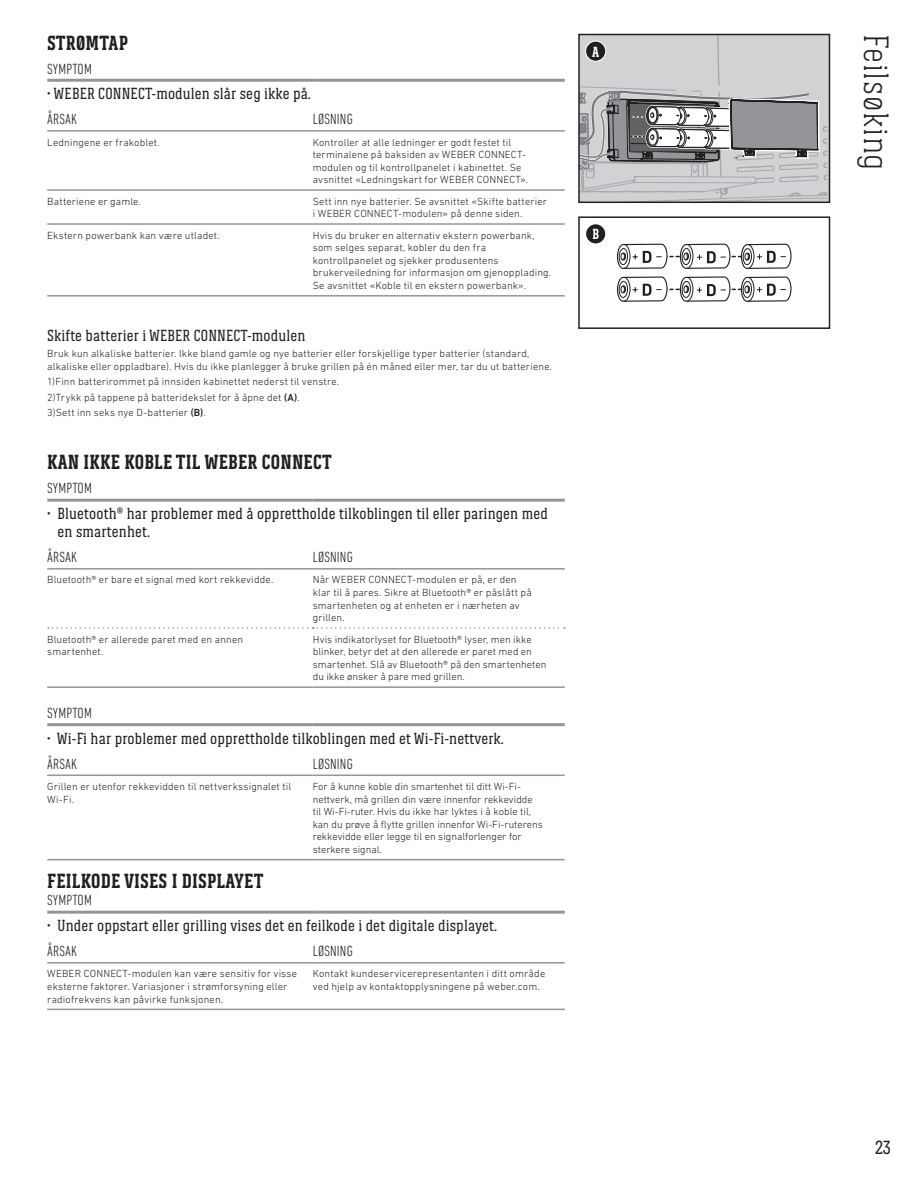
<style>
.page{position:relative;width:918px;height:1188px;background:#fff}
.page>*{position:absolute;margin:0;border:0;box-sizing:border-box;transform-origin:0 0}
.t1{font:300 36px "Weber Serif";letter-spacing:.02em;color:#231f20}
.t2{font:700 21px "Weber Serif";letter-spacing:.01em;color:#231f20}
.t3{font:19.5px "Weber Serif";color:#231f20}
.t4{font:16.5px/18px "Weber Serif";letter-spacing:.01em;color:#231f20}
.t5{font:300 condensed 15px "DIN Next LT Pro";letter-spacing:.01em;color:#231f20}
.t6{font:700 15px "Weber Serif";color:#fff}
.t7{font:300 10.5px/12.6px "DIN Next LT Pro";letter-spacing:.015em;color:#231f20}
.s1{font-weight:500}
</style>
<div class="page">
<hr style="left:47px;top:130px;width:266px;height:2px;background:#939598">
<hr style="left:313px;top:130px;width:252px;height:2px;background:#939598">
<hr style="left:47px;top:189px;width:266px;height:2px;background:#939598">
<hr style="left:313px;top:189px;width:252px;height:2px;background:#939598">
<hr style="left:47px;top:223px;width:266px;height:2px;background:#939598">
<hr style="left:313px;top:223px;width:252px;height:2px;background:#939598">
<hr style="left:47px;top:295px;width:266px;height:2px;background:#939598">
<hr style="left:313px;top:295px;width:252px;height:2px;background:#939598">
<hr style="left:47px;top:79px;width:266px;height:3px;background:#939598">
<hr style="left:313px;top:79px;width:252px;height:3px;background:#939598">
<hr style="left:47px;top:686px;width:266px;height:2px;background:#939598">
<hr style="left:313px;top:686px;width:252px;height:2px;background:#939598">
<svg style="left:48px;top:627px;width:517px;height:2px"></svg>
<hr style="left:47px;top:568px;width:266px;height:2px;background:#939598">
<hr style="left:313px;top:568px;width:252px;height:2px;background:#939598">
<hr style="left:47px;top:499px;width:266px;height:3px;background:#939598">
<hr style="left:313px;top:499px;width:252px;height:3px;background:#939598">
<hr style="left:47px;top:775px;width:266px;height:1px;background:#939598">
<hr style="left:313px;top:775px;width:252px;height:1px;background:#939598">
<hr style="left:47px;top:723px;width:266px;height:3px;background:#939598">
<hr style="left:313px;top:723px;width:252px;height:3px;background:#939598">
<hr style="left:47px;top:859px;width:266px;height:1px;background:#939598">
<hr style="left:313px;top:859px;width:252px;height:1px;background:#939598">
<hr style="left:47px;top:1009px;width:266px;height:1px;background:#939598">
<hr style="left:313px;top:1009px;width:252px;height:1px;background:#939598">
<hr style="left:47px;top:962px;width:266px;height:2px;background:#939598">
<hr style="left:313px;top:962px;width:252px;height:2px;background:#939598">
<hr style="left:47px;top:911px;width:266px;height:3px;background:#939598">
<hr style="left:313px;top:911px;width:252px;height:3px;background:#939598">
<svg style="left:617px;top:276px;width:174px;height:26px"></svg>
<svg style="left:617px;top:244px;width:174px;height:25px"></svg>
<div style="left:578px;top:216px;width:252px;height:113px;border:2px solid #231f20"></div>
<div style="left:586px;top:224px;width:20px;height:20px;background:#231f20;border-radius:50%"></div>
<svg style="left:593px;top:229px;width:6px;height:10px"></svg>
<div style="left:585px;top:223px;width:21px;height:22px;border:1px solid #fff;border-radius:50%"></div>
<svg style="left:581px;top:37px;width:246px;height:163px;background:#b8b9bb"></svg>
<div style="left:578px;top:34px;width:252px;height:169px;border:2px solid #231f20"></div>
<div style="left:586px;top:41px;width:20px;height:20px;background:#231f20;border-radius:50%"></div>
<div style="left:585px;top:41px;width:21px;height:21px;border:1px solid #fff;border-radius:50%"></div>
<h2 class="t2" style="left:47px;top:31px;width:82px">STRØMTAP</h2>
<h3 class="t5" style="left:47px;top:60px;width:46px">SYMPTOM</h3>
<h3 class="t4" style="left:47px;top:85px;width:265px">• WEBER CONNECT-modulen slår seg ikke på.</h3>
<h3 class="t5" style="left:47px;top:111px;width:31px">ÅRSAK</h3>
<h3 class="t5" style="left:313px;top:111px;width:42px">LØSNING</h3>
<p class="t7" style="left:47px;top:136px;width:114px">Ledningene er frakoblet.</p>
<p class="t7" style="left:313px;top:136px;width:217px">Kontroller at alle ledninger er godt festet til terminalene på baksiden av WEBER CONNECT&shy;modulen og til kontrollpanelet i kabinettet. Se avsnittet «Ledningskart for WEBER CONNECT».</p>
<p class="t7" style="left:47px;top:195px;width:95px">Batteriene er gamle.</p>
<p class="t7" style="left:313px;top:195px;width:236px">Sett inn nye batterier. Se avsnittet «Skifte batterier i WEBER CONNECT-modulen» på denne siden.</p>
<p class="t7" style="left:47px;top:229px;width:174px">Ekstern powerbank kan være utladet.</p>
<p class="t7" style="left:313px;top:229px;width:240px">Hvis du bruker en alternativ ekstern powerbank, som selges separat, kobler du den fra kontrollpanelet og sjekker produsentens brukerveiledning for informasjon om gjenopplading.<br>Se avsnittet «Koble til en ekstern powerbank».</p>
<h3 class="t4" style="left:47px;top:327px;width:260px">Skifte batterier i WEBER CONNECT-modulen</h3>
<p class="t7" style="left:47px;top:347px;width:506px">Bruk kun alkaliske batterier. Ikke bland gamle og nye batterier eller forskjellige typer batterier (standard, alkaliske eller oppladbare). Hvis du ikke planlegger å bruke grillen på én måned eller mer, tar du ut batteriene.</p>
<p class="t7" style="left:47px;top:374px;width:293px;line-height:15.6px">1)Finn batterirommet på innsiden kabinettet nederst til venstre.<br>2)Trykk på tappene på batteridekslet for å åpne det <span class="s1">(A)</span>.<br>3)Sett inn seks nye D-batterier <span class="s1">(B)</span>.</p>
<h2 class="t2" style="left:47px;top:451px;width:286px">KAN IKKE KOBLE TIL WEBER CONNECT</h2>
<h3 class="t5" style="left:47px;top:480px;width:46px">SYMPTOM</h3>
<h3 class="t4" style="left:58px;top:505px;width:492px;text-indent:-10px">• Bluetooth® har problemer med å opprettholde tilkoblingen til eller paringen med en smartenhet.</h3>
<h3 class="t5" style="left:47px;top:548px;width:31px">ÅRSAK</h3>
<h3 class="t5" style="left:313px;top:548px;width:42px">LØSNING</h3>
<p class="t7" style="left:47px;top:573px;width:228px">Bluetooth® er bare et signal med kort rekkevidde.</p>
<p class="t7" style="left:313px;top:573px;width:220px">Når WEBER CONNECT-modulen er på, er den klar til å pares. Sikre at Bluetooth® er påslått på smartenheten og at enheten er i nærheten av grillen.</p>
<p class="t7" style="left:47px;top:633px;width:197px">Bluetooth® er allerede paret med en annen smartenhet.</p>
<p class="t7" style="left:313px;top:633px;width:235px">Hvis indikatorlyset for Bluetooth® lyser, men ikke blinker, betyr det at den allerede er paret med en smartenhet. Slå av Bluetooth® på den smartenheten du ikke ønsker å pare med grillen.</p>
<h3 class="t5" style="left:47px;top:704px;width:46px">SYMPTOM</h3>
<h3 class="t4" style="left:47px;top:729px;width:458px">• Wi-Fi har problemer med opprettholde tilkoblingen med et Wi-Fi-nettverk.</h3>
<h3 class="t5" style="left:47px;top:755px;width:31px">ÅRSAK</h3>
<h3 class="t5" style="left:313px;top:755px;width:42px">LØSNING</h3>
<p class="t7" style="left:47px;top:780px;width:245px">Grillen er utenfor rekkevidden til nettverkssignalet til<br>Wi-Fi.</p>
<p class="t7" style="left:313px;top:780px;width:232px">For å kunne koble din smartenhet til ditt Wi-Fi&shy;nettverk, må grillen din være innenfor rekkevidde til Wi-Fi-ruter. Hvis du ikke har lyktes i å koble til, kan du prøve å flytte grillen innenfor Wi-Fi-ruterens rekkevidde eller legge til en signalforlenger for sterkere signal.</p>
<h2 class="t2" style="left:47px;top:869px;width:218px">FEILKODE VISES I DISPLAYET</h2>
<h3 class="t5" style="left:47px;top:892px;width:46px">SYMPTOM</h3>
<h3 class="t4" style="left:47px;top:917px;width:452px">• Under oppstart eller grilling vises det en feilkode i det digitale displayet.</h3>
<h3 class="t5" style="left:47px;top:942px;width:31px">ÅRSAK</h3>
<h3 class="t5" style="left:313px;top:942px;width:42px">LØSNING</h3>
<p class="t7" style="left:47px;top:967px;width:251px">WEBER CONNECT-modulen kan være sensitiv for visse eksterne faktorer. Variasjoner i strømforsyning eller radiofrekvens kan påvirke funksjonen.</p>
<p class="t7" style="left:313px;top:967px;width:234px">Kontakt kundeservicerepresentanten i ditt område ved hjelp av kontaktopplysningene på weber.com.</p>
<h3 class="t6" style="left:592px;top:43px;width:9px">A</h3>
<h1 class="t1" style="left:896px;top:34px;width:138px;rotate:90deg">Feilsøking</h1>
<h3 class="t3" style="left:875px;top:1137px;width:17px">23</h3>
</div>
